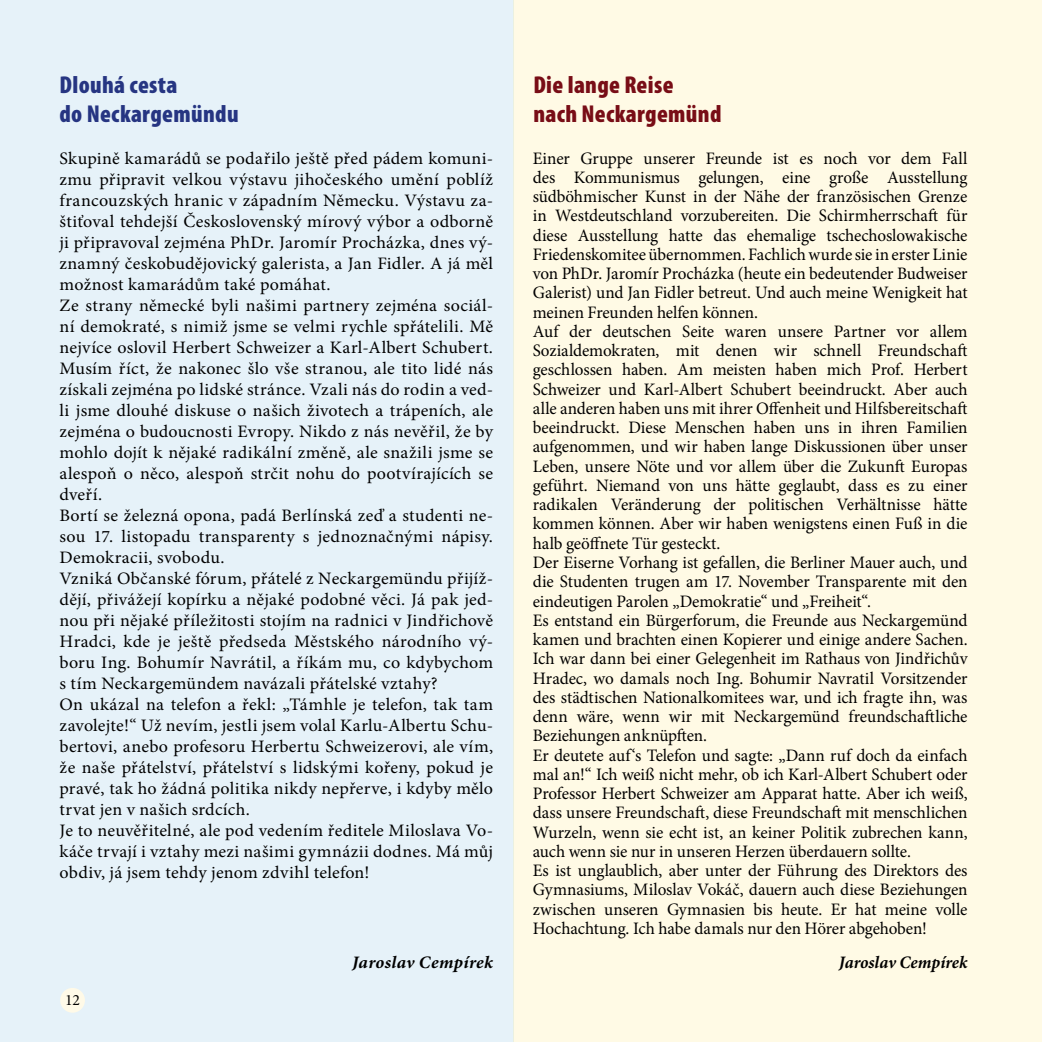
<style>
.page{position:relative;width:1042px;height:1042px;background:#fff}
.page>*{position:absolute;margin:0;border:0;box-sizing:border-box;transform-origin:0 0}
.t1{font:900 condensed 24.5px/29.4px "Myriad Pro";letter-spacing:.015em;color:#780d16}
.t2{font:900 condensed 24.5px/29.4px "Myriad Pro";letter-spacing:.015em;color:#263582}
.t3{font:17.5px/19.2px "Minion Pro";letter-spacing:.005em;color:#000}
.t4{font:italic 700 17.5px "Minion Pro";letter-spacing:.005em;color:#000}
.t5{font:15.75px "Minion Pro";color:#000}
</style>
<div class="page">
<div style="left:0;top:0;width:513px;height:1042px;background:#e6f2f9"></div>
<div style="left:513px;top:0;width:529px;height:1042px;background:#fffae5"></div>
<div style="left:60px;top:988px;width:25px;height:24px;background:#fffae8;border-radius:50%"></div>
<hr style="left:1041px;top:0;width:1px;height:1042px;background:#007fc8">
<h1 class="t2" style="left:60px;top:69px;width:181px">Dlouhá cesta<br>do Neckargemündu</h1>
<h1 class="t1" style="left:533px;top:69px;width:190px">Die lange Reise nach Neckargemünd</h1>
<p class="t3" style="left:60px;top:148px;width:435px;line-height:21px">Skupině kamarádů se podařilo ještě před pádem komuni&shy;zmu připravit velkou výstavu jihočeského umění poblíž francouzských hranic v západním Německu. Výstavu za&shy;štiťoval tehdejší Československý mírový výbor a odborně ji připravoval zejména PhDr. Jaromír Procházka, dnes vý&shy;znamný českobudějovický galerista, a Jan Fidler. A já měl možnost kamarádům také pomáhat.<br>Ze strany německé byli našimi partnery zejména sociál&shy;ní demokraté, s nimiž jsme se velmi rychle spřátelili. Mě nejvíce oslovil Herbert Schweizer a Karl-Albert Schubert.<br>Musím říct, že nakonec šlo vše stranou, ale tito lidé nás získali zejména po lidské stránce. Vzali nás do rodin a ved&shy;li jsme dlouhé diskuse o našich životech a trápeních, ale zejména o budoucnosti Evropy. Nikdo z nás nevěřil, že by mohlo dojít k nějaké radikální změně, ale snažili jsme se alespoň o něco, alespoň strčit nohu do pootvírajících se dveří.<br>Bortí se železná opona, padá Berlínská zeď a studenti ne&shy;sou 17. listopadu transparenty s jednoznačnými nápisy.<br>Demokracii, svobodu.<br>Vzniká Občanské fórum, přátelé z Neckargemündu přijíž&shy;dějí, přivážejí kopírku a nějaké podobné věci. Já pak jed&shy;nou při nějaké příležitosti stojím na radnici v Jindřichově Hradci, kde je ještě předseda Městského národního vý&shy;boru Ing. Bohumír Navrátil, a říkám mu, co kdybychom s tím Neckargemündem navázali přátelské vztahy?<br>On ukázal na telefon a řekl: „Támhle je telefon, tak tam zavolejte!“ Už nevím, jestli jsem volal Karlu-Albertu Schu&shy;bertovi, anebo profesoru Herbertu Schweizerovi, ale vím, že naše přátelství, přátelství s lidskými kořeny, pokud je pravé, tak ho žádná politika nikdy nepřerve, i kdyby mělo trvat jen v našich srdcích.<br>Je to neuvěřitelné, ale pod vedením ředitele Miloslava Vo&shy;káče trvají i vztahy mezi našimi gymnázii dodnes. Má můj obdiv, já jsem tehdy jenom zdvihl telefon!</p>
<p class="t5" style="left:65px;top:989px;width:17px">12</p>
<p class="t4" style="left:352px;top:949px;width:142px">Jaroslav Cempírek</p>
<p class="t3" style="left:533px;top:148px;width:436px">Einer Gruppe unserer Freunde ist es noch vor dem Fall des Kommunismus gelungen, eine große Ausstellung südböhmischer Kunst in der Nähe der französischen Grenze in Westdeutschland vorzubereiten. Die Schirmherrschaft für diese Ausstellung hatte das ehemalige tschechoslowakische Friedenskomitee übernommen. Fachlich wurde sie in erster Linie von PhDr. Jaromír Procházka (heute ein bedeutender Budweiser Galerist) und Jan Fidler betreut. Und auch meine Wenigkeit hat meinen Freunden helfen können.<br>Auf der deutschen Seite waren unsere Partner vor allem Sozialdemokraten, mit denen wir schnell Freundschaft geschlossen haben. Am meisten haben mich Prof. Herbert Schweizer und Karl-Albert Schubert beeindruckt. Aber auch alle anderen haben uns mit ihrer Offenheit und Hilfsbereitschaft beeindruckt. Diese Menschen haben uns in ihren Familien aufgenommen, und wir haben lange Diskussionen über unser Leben, unsere Nöte und vor allem über die Zukunft Europas geführt. Niemand von uns hätte geglaubt, dass es zu einer radikalen Veränderung der politischen Verhältnisse hätte kommen können. Aber wir haben wenigstens einen Fuß in die halb geöffnete Tür gesteckt.<br>Der Eiserne Vorhang ist gefallen, die Berliner Mauer auch, und die Studenten trugen am 17. November Transparente mit den eindeutigen Parolen „Demokratie“ und „Freiheit“.<br>Es entstand ein Bürgerforum, die Freunde aus Neckargemünd kamen und brachten einen Kopierer und einige andere Sachen.<br>Ich war dann bei einer Gelegenheit im Rathaus von Jindřichův Hradec, wo damals noch Ing. Bohumir Navratil Vorsitzender des städtischen Nationalkomitees war, und ich fragte ihn, was denn wäre, wenn wir mit Neckargemünd freundschaftliche Beziehungen anknüpften.<br>Er deutete auf‘s Telefon und sagte: „Dann ruf doch da einfach mal an!“ Ich weiß nicht mehr, ob ich Karl-Albert Schubert oder Professor Herbert Schweizer am Apparat hatte. Aber ich weiß, dass unsere Freundschaft, diese Freundschaft mit menschlichen Wurzeln, wenn sie echt ist, an keiner Politik zubrechen kann, auch wenn sie nur in unseren Herzen überdauern sollte.<br>Es ist unglaublich, aber unter der Führung des Direktors des Gymnasiums, Miloslav Vokáč, dauern auch diese Beziehungen zwischen unseren Gymnasien bis heute. Er hat meine volle Hochachtung. Ich habe damals nur den Hörer abgehoben!</p>
<p class="t4" style="left:839px;top:950px;width:130px">Jaroslav Cempírek</p>
</div>
